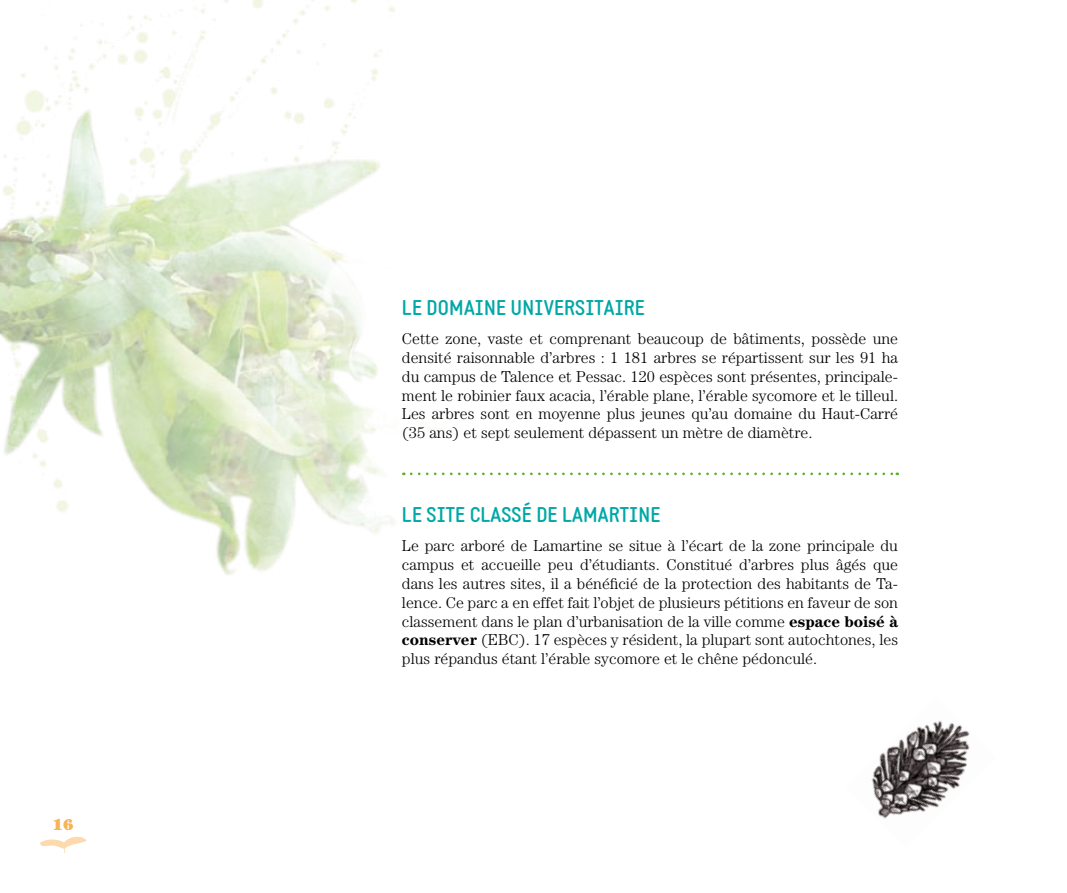
<style>
.page{position:relative;width:1067px;height:893px;background:#fff}
.page>*{position:absolute;margin:0;border:0;box-sizing:border-box;transform-origin:0 0}
.t1{font:700 21px "Static";color:#00a8a7}
.t2{font:300 15.75px/18.9px "Century";color:#000;text-align:justify}
.t3{font:900 15.75px "Century";color:#f8b358}
.s1{font-weight:700}
</style>
<div class="page">
<img style="left:0;top:0;width:444px;height:575px">
<svg style="left:411px;top:472px;width:486px;height:3px"></svg>
<img style="left:871px;top:720px;width:99px;height:99px">
<svg style="left:40px;top:836px;width:47px;height:17px"></svg>
<p class="t3" style="left:53px;top:815px;width:23px">16</p>
<p class="t1" style="left:402px;top:295px;width:244px">LE DOMAINE UNIVERSITAIRE</p>
<p class="t2" style="left:402px;top:329px;width:497px">Cette zone, vaste et comprenant beaucoup de bâtiments, possède une densité raisonnable d’arbres : 1 181 arbres se répartissent sur les 91 ha du campus de Talence et Pessac. 120 espèces sont présentes, principale&shy;ment le robinier faux acacia, l’érable plane, l’érable sycomore et le tilleul.<br>Les arbres sont en moyenne plus jeunes qu’au domaine du Haut-Carré (35 ans) et sept seulement dépassent un mètre de diamètre.</p>
<p class="t1" style="left:402px;top:502px;width:260px">LE SITE CLASSÉ DE LAMARTINE</p>
<p class="t2" style="left:402px;top:536px;width:497px">Le parc arboré de Lamartine se situe à l’écart de la zone principale du campus et accueille peu d’étudiants. Constitué d’arbres plus âgés que dans les autres sites, il a bénéficié de la protection des habitants de Ta&shy;lence. Ce parc a en effet fait l’objet de plusieurs pétitions en faveur de son classement dans le plan d’urbanisation de la ville comme <span class="s1">espace boisé à conserver</span> (EBC). 17 espèces y résident, la plupart sont autochtones, les plus répandus étant l’érable sycomore et le chêne pédonculé.</p>
</div>
